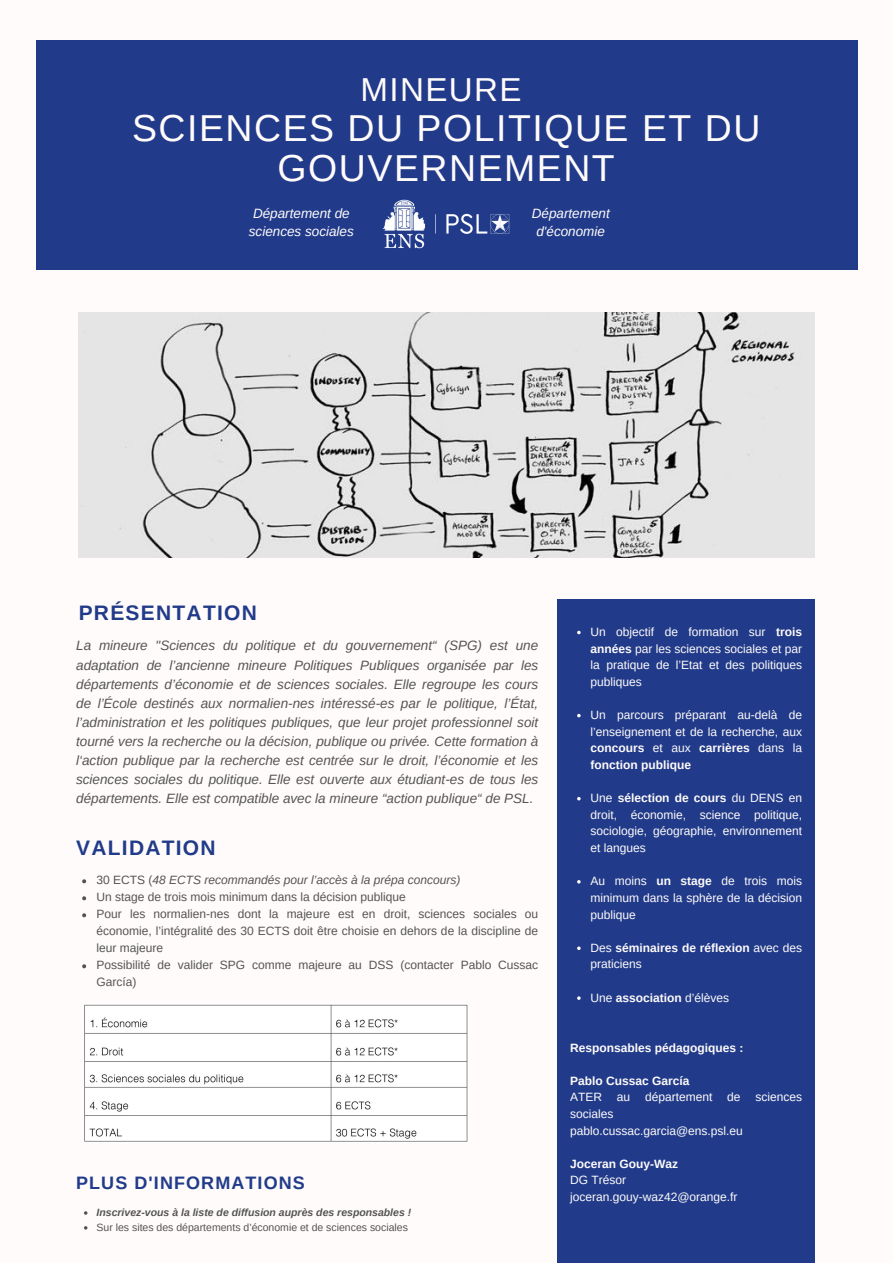
<style>
.page{position:relative;width:893px;height:1264px;background:#fff}
.page>*{position:absolute;margin:0;border:0;box-sizing:border-box;transform-origin:0 0}
.t1{font:37.5px/40.5px "Arimo";letter-spacing:.04em;color:#fffbfa;text-align:center}
.t2{font:33.15px "Arimo";letter-spacing:.04em;color:#fffbfa}
.t3{font:700 21px "Arimo";letter-spacing:.06em;color:#213b8a}
.t4{font:700 18px "Arimo";letter-spacing:.06em;color:#213b8a}
.t5{font:italic 13.5px/19px "Arimo";color:#545454;text-align:justify}
.t6{font:italic 13.5px/18px "Arimo";color:#fffbfa;text-align:center}
.t7{font:12px/16.6px "Arimo";color:#fffbfa;text-align:justify}
.t8{font:12px/17px "Arimo";color:#545454;text-align:justify}
.t9{font:700 12px/16.6px "Arimo";color:#fffbfa}
.t10{font:italic 12px "Arimo";color:#545454}
.t11{font:10.5px "Arimo";color:#545454}
.t12{font:italic 700 10.5px "Arimo";color:#545454}
.s1{font-style:normal}
.s2{font-weight:700}
.s3{font-weight:400}
</style>
<div class="page">
<div style="left:0;top:0;width:892px;height:1262px;background:#fffbfa"></div>
<div style="left:36px;top:40px;width:821px;height:230px;background:#213b8a"></div>
<img style="left:79px;top:312px;width:735px;height:245px">
<div style="left:558px;top:599px;width:256px;height:663px;background:#213b8a"></div>
<img style="left:382px;top:200px;width:127px;height:48px">
<img style="left:84px;top:1004px;width:384px;height:138px">
<svg style="left:82px;top:879px;width:4px;height:4px"></svg>
<svg style="left:82px;top:896px;width:4px;height:4px"></svg>
<svg style="left:82px;top:913px;width:4px;height:4px"></svg>
<svg style="left:82px;top:964px;width:4px;height:4px"></svg>
<p class="t2" style="left:360px;top:71px;width:162px">MINEURE</p>
<p class="t1" style="left:132px;top:107px;width:630px">SCIENCES DU POLITIQUE ET DU<br>GOUVERNEMENT</p>
<p class="t6" style="left:249px;top:204px;width:106px">Département de sciences sociales</p>
<p class="t6" style="left:531px;top:204px;width:79px">Département d'économie</p>
<p class="t3" style="left:79px;top:600px;width:180px">PRÉSENTATION</p>
<p class="t5" style="left:76px;top:636px;width:463px">La mineure "Sciences du politique et du gouvernement“ (SPG) est une adaptation de l’ancienne mineure Politiques Publiques organisée par les départements d’économie et de sciences sociales. Elle regroupe les cours de l’École destinés aux normalien-nes intéressé-es par le politique, l’État, l’administration et les politiques publiques, que leur projet professionnel soit tourné vers la recherche ou la décision, publique ou privée. Cette formation à l‘action publique par la recherche est centrée sur le droit, l’économie et les sciences sociales du politique. Elle est ouverte aux étudiant-es de tous les départements. Elle est compatible avec la mineure “action publique“ de PSL.</p>
<p class="t3" style="left:76px;top:836px;width:141px">VALIDATION</p>
<p class="t10" style="left:96px;top:873px;width:365px"><span class="s1">30 ECTS (</span>48 ECTS recommandés pour l’accès à la prépa concours)</p>
<p class="t8" style="left:96px;top:888px;width:311px">Un stage de trois mois minimum dans la décision publique</p>
<p class="t8" style="left:96px;top:905px;width:443px">Pour les normalien-nes dont la majeure est en droit, sciences sociales ou économie, l’intégralité des 30 ECTS doit être choisie en dehors de la discipline de leur majeure</p>
<p class="t8" style="left:96px;top:956px;width:443px">Possibilité de valider SPG comme majeure au DSS (contacter Pablo Cussac<br>García)</p>
<p class="t4" style="left:76px;top:1172px;width:230px">PLUS D'INFORMATIONS</p>
<p class="t12" style="left:97px;top:1206px;width:316px">Inscrivez-vous à la liste de diffusion auprès des responsables !</p>
<p class="t11" style="left:97px;top:1220px;width:313px">Sur les sites des départements d’économie et de sciences sociales</p>
<p class="t7" style="left:590px;top:623px;width:213px">Un objectif de formation sur <span class="s2">trois années</span> par les sciences sociales et par la pratique de l’Etat et des politiques publiques</p>
<p class="t7" style="left:590px;top:706px;width:213px">Un parcours préparant au-delà de l’enseignement et de la recherche, aux <span class="s2">concours</span> et aux <span class="s2">carrières</span> dans la <span class="s2">fonction publique</span></p>
<p class="t7" style="left:590px;top:789px;width:213px">Une <span class="s2">sélection de cours</span> du DENS en droit, économie, science politique, sociologie, géographie, environnement et langues</p>
<p class="t7" style="left:590px;top:872px;width:213px">Au moins <span class="s2">un stage</span> de trois mois minimum dans la sphère de la décision publique</p>
<p class="t9" style="left:590px;top:939px;width:213px"><span class="s3">Des</span> séminaires de réflexion <span class="s3">avec des praticiens</span></p>
<p class="t7" style="left:590px;top:989px;width:140px">Une <span class="s2">association</span> d’élèves</p>
<p class="t9" style="left:570px;top:1039px;width:175px">Responsables pédagogiques :</p>
<p class="t9" style="left:570px;top:1072px;width:121px">Pablo Cussac García</p>
<p class="t7" style="left:570px;top:1088px;width:233px">ATER au département de sciences sociales</p>
<p class="t7" style="left:570px;top:1122px;width:174px">pablo.cussac.garcia@ens.psl.eu</p>
<p class="t9" style="left:570px;top:1155px;width:109px">Joceran Gouy-Waz</p>
<p class="t7" style="left:570px;top:1171px;width:57px">DG Trésor</p>
<p class="t7" style="left:570px;top:1188px;width:169px">joceran.gouy-waz42@orange.fr</p>
</div>
